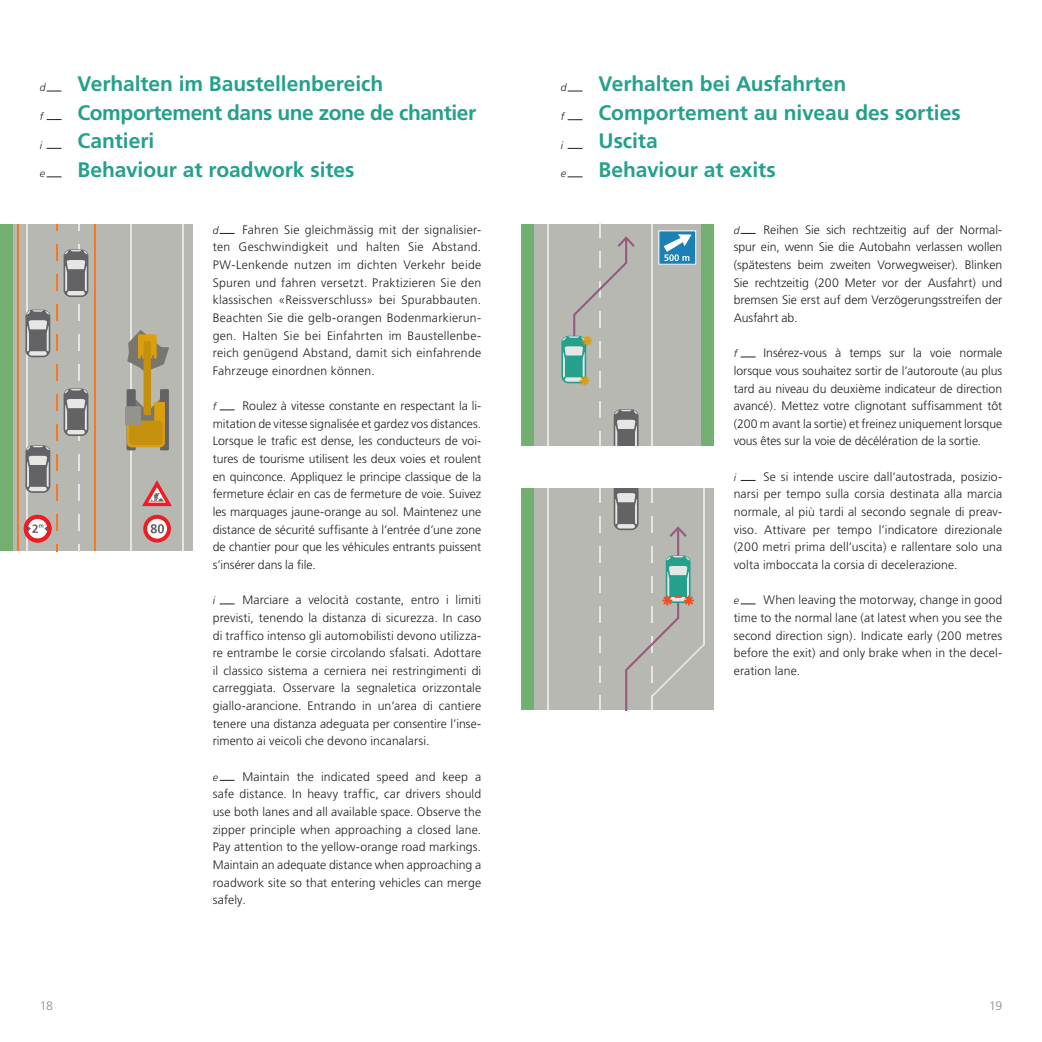
<style>
.page{position:relative;width:1042px;height:1042px;background:#fff}
.page>*{position:absolute;margin:0;border:0;box-sizing:border-box;transform-origin:0 0}
.t1{font:700 21px/28.5px "Frutiger";letter-spacing:-.005em;color:#25a08c}
.t2{font:300 12.25px/17.7px "Frutiger";letter-spacing:.005em;color:#231f20;text-align:justify}
.t3{font:300 12.25px "Frutiger";color:#8b8b81}
.t4{font:italic 300 10.5px "Frutiger";color:#231f20}
</style>
<div class="page">
<div style="left:0;top:224px;width:193px;height:327px;background:#b7b8b1"></div>
<div style="left:0;top:224px;width:12px;height:327px;background:#72af71"></div>
<hr style="left:26px;top:224px;width:2px;height:327px;background:#e6e7e5">
<hr style="left:17px;top:224px;width:2px;height:327px;background:#f47921">
<hr style="left:94px;top:224px;width:2px;height:327px;background:#f47921">
<hr style="left:182px;top:224px;width:2px;height:327px;background:#e6e7e5">
<hr style="left:130px;top:224px;width:2px;height:327px;background:#e6e7e5">
<svg style="left:78px;top:334px;width:2px;height:17px"></svg>
<svg style="left:78px;top:304px;width:2px;height:17px"></svg>
<svg style="left:78px;top:364px;width:2px;height:17px"></svg>
<svg style="left:78px;top:454px;width:2px;height:17px"></svg>
<svg style="left:78px;top:484px;width:2px;height:17px"></svg>
<svg style="left:78px;top:514px;width:2px;height:17px"></svg>
<svg style="left:78px;top:544px;width:2px;height:7px"></svg>
<svg style="left:78px;top:224px;width:2px;height:6px"></svg>
<svg style="left:56px;top:224px;width:2px;height:6px"></svg>
<svg style="left:56px;top:334px;width:2px;height:17px"></svg>
<svg style="left:56px;top:304px;width:2px;height:17px"></svg>
<svg style="left:56px;top:364px;width:2px;height:17px"></svg>
<svg style="left:56px;top:454px;width:2px;height:17px"></svg>
<svg style="left:56px;top:484px;width:2px;height:17px"></svg>
<svg style="left:56px;top:514px;width:2px;height:17px"></svg>
<svg style="left:56px;top:544px;width:2px;height:7px"></svg>
<svg style="left:142px;top:480px;width:30px;height:27px"></svg>
<svg style="left:145px;top:517px;width:24px;height:23px"></svg>
<div style="left:143px;top:515px;width:28px;height:27px;border:4px solid #ee1d23;border-radius:50%"></div>
<svg style="left:151px;top:524px;width:13px;height:9px"></svg>
<svg style="left:26px;top:517px;width:24px;height:23px"></svg>
<div style="left:24px;top:515px;width:27px;height:27px;border:4px solid #ee1d23;border-radius:50%"></div>
<svg style="left:26px;top:523px;width:24px;height:11px"></svg>
<svg style="left:56px;top:244px;width:32px;height:53px"></svg>
<svg style="left:25px;top:445px;width:25px;height:48px"></svg>
<svg style="left:25px;top:310px;width:25px;height:47px"></svg>
<svg style="left:56px;top:388px;width:32px;height:53px"></svg>
<svg style="left:127px;top:330px;width:42px;height:42px"></svg>
<svg style="left:142px;top:354px;width:10px;height:4px"></svg>
<div style="left:144px;top:341px;width:7px;height:74px;background:#c4900d"></div>
<svg style="left:125px;top:389px;width:44px;height:61px"></svg>
<div style="left:521px;top:224px;width:193px;height:221px;background:#b7b8b1"></div>
<div style="left:521px;top:224px;width:12px;height:221px;background:#72af71"></div>
<div style="left:701px;top:224px;width:13px;height:221px;background:#72af71"></div>
<hr style="left:547px;top:224px;width:2px;height:221px;background:#e6e7e5">
<hr style="left:651px;top:224px;width:2px;height:221px;background:#e6e7e5">
<svg style="left:599px;top:401px;width:2px;height:17px"></svg>
<svg style="left:599px;top:431px;width:2px;height:14px"></svg>
<svg style="left:613px;top:409px;width:25px;height:36px"></svg>
<svg style="left:561px;top:224px;width:74px;height:164px"></svg>
<div style="left:659px;top:231px;width:37px;height:33px;background:#1b81b5"></div>
<div style="left:658px;top:230px;width:38px;height:35px;border:1px solid #fff"></div>
<svg style="left:664px;top:234px;width:27px;height:27px"></svg>
<div style="left:521px;top:488px;width:193px;height:222px;background:#b7b8b1"></div>
<div style="left:521px;top:488px;width:12px;height:222px;background:#72af71"></div>
<hr style="left:547px;top:488px;width:2px;height:222px;background:#e6e7e5">
<svg style="left:599px;top:488px;width:2px;height:14px"></svg>
<svg style="left:599px;top:516px;width:2px;height:16px"></svg>
<svg style="left:599px;top:546px;width:2px;height:16px"></svg>
<svg style="left:599px;top:576px;width:2px;height:16px"></svg>
<svg style="left:599px;top:606px;width:2px;height:16px"></svg>
<svg style="left:599px;top:636px;width:2px;height:16px"></svg>
<svg style="left:599px;top:666px;width:2px;height:16px"></svg>
<svg style="left:599px;top:696px;width:2px;height:14px"></svg>
<svg style="left:613px;top:488px;width:92px;height:222px"></svg>
<svg style="left:47px;top:91px;width:15px;height:1px"></svg>
<svg style="left:47px;top:119px;width:15px;height:1px"></svg>
<svg style="left:47px;top:148px;width:15px;height:1px"></svg>
<svg style="left:47px;top:177px;width:15px;height:1px"></svg>
<svg style="left:220px;top:233px;width:15px;height:1px"></svg>
<svg style="left:220px;top:409px;width:15px;height:1px"></svg>
<svg style="left:220px;top:603px;width:15px;height:1px"></svg>
<svg style="left:220px;top:780px;width:15px;height:1px"></svg>
<svg style="left:567px;top:91px;width:15px;height:1px"></svg>
<svg style="left:567px;top:119px;width:15px;height:1px"></svg>
<svg style="left:567px;top:148px;width:15px;height:1px"></svg>
<svg style="left:567px;top:177px;width:15px;height:1px"></svg>
<svg style="left:740px;top:233px;width:15px;height:1px"></svg>
<svg style="left:740px;top:357px;width:15px;height:1px"></svg>
<svg style="left:740px;top:480px;width:15px;height:1px"></svg>
<svg style="left:740px;top:603px;width:15px;height:1px"></svg>
<p class="t4" style="left:40px;top:82px;width:7px">d</p>
<p class="t4" style="left:40px;top:110px;width:5px">f</p>
<p class="t4" style="left:40px;top:139px;width:4px">i</p>
<p class="t4" style="left:40px;top:167px;width:7px">e</p>
<h1 class="t1" style="left:78px;top:70px;width:400px">Verhalten im Baustellenbereich<br>Comportement dans une zone de chantier<br>Cantieri<br>Behaviour at roadwork sites</h1>
<p class="t2" style="left:213px;top:221px;width:270px;text-indent:30px">Fahren Sie gleichmässig mit der signalisier&shy;ten Geschwindigkeit und halten Sie Abstand.<br>PW-Lenkende nutzen im dichten Verkehr beide Spuren und fahren versetzt. Praktizieren Sie den klassischen «Reissverschluss» bei Spurabbauten.<br>Beachten Sie die gelb-orangen Bodenmarkierun&shy;gen. Halten Sie bei Einfahrten im Baustellenbe&shy;reich genügend Abstand, damit sich einfahrende Fahrzeuge einordnen können.</p>
<p class="t2" style="left:213px;top:397px;width:270px;text-indent:30px">Roulez à vitesse constante en respectant la li&shy;mitation de vitesse signalisée et gardez vos distances.<br>Lorsque le trafic est dense, les conducteurs de voi&shy;tures de tourisme utilisent les deux voies et roulent en quinconce. Appliquez le principe classique de la fermeture éclair en cas de fermeture de voie. Suivez les marquages jaune-orange au sol. Maintenez une distance de sécurité suffisante à l’entrée d’une zone de chantier pour que les véhicules entrants puissent s’insérer dans la file.</p>
<p class="t2" style="left:213px;top:591px;width:270px;text-indent:30px">Marciare a velocità costante, entro i limiti previsti, tenendo la distanza di sicurezza. In caso di traffico intenso gli automobilisti devono utilizza&shy;re entrambe le corsie circolando sfalsati. Adottare il classico sistema a cerniera nei restringimenti di carreggiata. Osservare la segnaletica orizzontale giallo-arancione. Entrando in un’area di cantiere tenere una distanza adeguata per consentire l’inse&shy;rimento ai veicoli che devono incanalarsi.</p>
<p class="t2" style="left:213px;top:767px;width:270px;text-indent:30px">Maintain the indicated speed and keep a safe distance. In heavy traffic, car drivers should use both lanes and all available space. Observe the zipper principle when approaching a closed lane.<br>Pay attention to the yellow-orange road markings.<br>Maintain an adequate distance when approaching a roadwork site so that entering vehicles can merge safely.</p>
<p class="t4" style="left:213px;top:224px;width:7px">d</p>
<p class="t4" style="left:213px;top:400px;width:5px">f</p>
<p class="t4" style="left:213px;top:594px;width:4px">i</p>
<p class="t4" style="left:213px;top:771px;width:7px">e</p>
<p class="t4" style="left:561px;top:82px;width:7px">d</p>
<p class="t4" style="left:561px;top:110px;width:5px">f</p>
<p class="t4" style="left:561px;top:139px;width:4px">i</p>
<p class="t4" style="left:561px;top:167px;width:7px">e</p>
<h1 class="t1" style="left:598px;top:69px;width:364px">Verhalten bei Ausfahrten<br>Comportement au niveau des sorties<br>Uscita<br>Behaviour at exits</h1>
<p class="t2" style="left:734px;top:221px;width:270px;text-indent:30px">Reihen Sie sich rechtzeitig auf der Normal&shy;spur ein, wenn Sie die Autobahn verlassen wollen (spätestens beim zweiten Vorwegweiser). Blinken Sie rechtzeitig (200 Meter vor der Ausfahrt) und bremsen Sie erst auf dem Verzögerungsstreifen der Ausfahrt ab.</p>
<p class="t2" style="left:734px;top:344px;width:270px;text-indent:30px">Insérez-vous à temps sur la voie normale lorsque vous souhaitez sortir de l’autoroute (au plus tard au niveau du deuxième indicateur de direction avancé). Mettez votre clignotant suffisamment tôt (200 m avant la sortie) et freinez uniquement lorsque vous êtes sur la voie de décélération de la sortie.</p>
<p class="t2" style="left:734px;top:468px;width:270px;text-indent:30px">Se si intende uscire dall’autostrada, posizio&shy;narsi per tempo sulla corsia destinata alla marcia normale, al più tardi al secondo segnale di preav&shy;viso. Attivare per tempo l’indicatore direzionale (200 metri prima dell’uscita) e rallentare solo una volta imboccata la corsia di decelerazione.</p>
<p class="t2" style="left:734px;top:591px;width:270px;text-indent:30px">When leaving the motorway, change in good time to the normal lane (at latest when you see the second direction sign). Indicate early (200 metres before the exit) and only brake when in the decel&shy;eration lane.</p>
<p class="t4" style="left:734px;top:224px;width:7px">d</p>
<p class="t4" style="left:734px;top:348px;width:5px">f</p>
<p class="t4" style="left:734px;top:471px;width:4px">i</p>
<p class="t4" style="left:734px;top:594px;width:7px">e</p>
<p class="t3" style="left:40px;top:999px;width:15px">18</p>
<p class="t3" style="left:989px;top:999px;width:15px">19</p>
</div>
